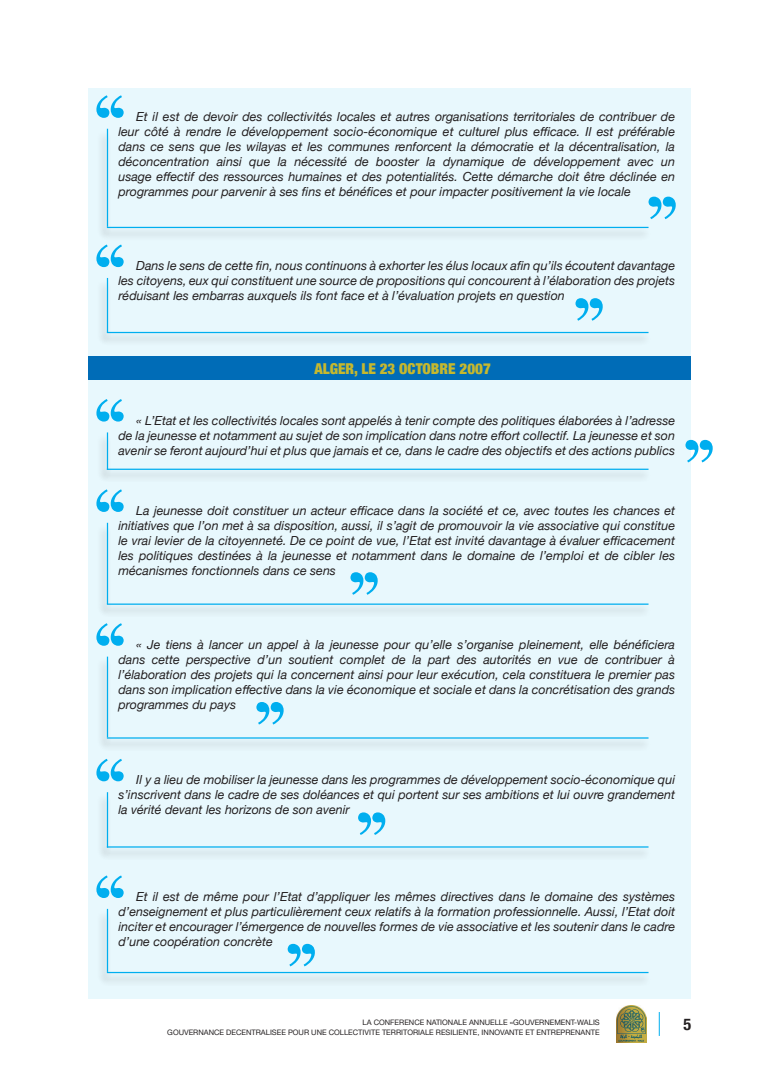
<style>
.page{position:relative;width:780px;height:1088px;background:#fff}
.page>*{position:absolute;margin:0;border:0;box-sizing:border-box;transform-origin:0 0}
.t1{font:700 condensed 16.25px "Helvetica Neue";color:#231f20}
.t2{font:900 condensed 15px "Helvetica Neue";color:#c6b82e}
.t3{font:italic 12.5px/15px "Helvetica Neue";color:#231f20;text-align:justify}
.t4{font:7.5px "Helvetica Neue";color:#231f20}
</style>
<div class="page">
<svg style="left:659px;top:1012px;width:1px;height:24px"></svg>
<img style="left:616px;top:1005px;width:30px;height:37px">
<div style="left:89px;top:89px;width:602px;height:910px;background:#e8f8fd"></div>
<svg style="left:648px;top:197px;width:27px;height:22px"></svg>
<svg style="left:575px;top:298px;width:27px;height:23px"></svg>
<svg style="left:685px;top:440px;width:27px;height:22px"></svg>
<svg style="left:350px;top:572px;width:27px;height:23px"></svg>
<svg style="left:256px;top:702px;width:27px;height:22px"></svg>
<svg style="left:358px;top:812px;width:27px;height:23px"></svg>
<svg style="left:288px;top:944px;width:27px;height:22px"></svg>
<svg style="left:96px;top:95px;width:28px;height:23px"></svg>
<svg style="left:96px;top:244px;width:28px;height:23px"></svg>
<svg style="left:96px;top:399px;width:28px;height:23px"></svg>
<svg style="left:96px;top:489px;width:28px;height:23px"></svg>
<svg style="left:96px;top:623px;width:28px;height:23px"></svg>
<svg style="left:96px;top:759px;width:28px;height:22px"></svg>
<svg style="left:96px;top:875px;width:28px;height:23px"></svg>
<div style="left:97px;top:129px;width:15px;height:110px;background:#231f20;opacity:.4"></div>
<hr style="left:107px;top:129px;width:1px;height:98px;background:#00aeef">
<div style="left:98px;top:226px;width:553px;height:15px;background:#e0eff5"></div>
<hr style="left:107px;top:227px;width:541px;height:1px;background:#00aeef">
<div style="left:97px;top:278px;width:15px;height:67px;background:#231f20;opacity:.4"></div>
<hr style="left:107px;top:278px;width:1px;height:54px;background:#00aeef">
<div style="left:97px;top:433px;width:15px;height:49px;background:#231f20;opacity:.4"></div>
<hr style="left:107px;top:432px;width:1px;height:38px;background:#00aeef">
<div style="left:97px;top:523px;width:15px;height:94px;background:#231f20;opacity:.4"></div>
<hr style="left:107px;top:523px;width:1px;height:81px;background:#00aeef">
<div style="left:97px;top:657px;width:15px;height:93px;background:#231f20;opacity:.4"></div>
<hr style="left:107px;top:657px;width:1px;height:80px;background:#00aeef">
<div style="left:97px;top:793px;width:15px;height:67px;background:#231f20;opacity:.4"></div>
<hr style="left:107px;top:792px;width:1px;height:55px;background:#00aeef">
<div style="left:97px;top:909px;width:15px;height:75px;background:#231f20;opacity:.4"></div>
<hr style="left:107px;top:909px;width:1px;height:63px;background:#00aeef">
<div style="left:98px;top:331px;width:553px;height:15px;background:#231f20;opacity:.4"></div>
<hr style="left:107px;top:332px;width:541px;height:1px;background:#00aeef">
<div style="left:98px;top:468px;width:553px;height:15px;background:#e1f0f5"></div>
<hr style="left:107px;top:469px;width:541px;height:1px;background:#00aeef">
<div style="left:98px;top:603px;width:553px;height:15px;background:#e1f0f5"></div>
<hr style="left:107px;top:603px;width:541px;height:2px;background:#00aeef">
<div style="left:98px;top:737px;width:553px;height:15px;background:#231f20;opacity:.4"></div>
<hr style="left:107px;top:737px;width:541px;height:1px;background:#00aeef">
<div style="left:98px;top:846px;width:553px;height:15px;background:#231f20;opacity:.4"></div>
<hr style="left:107px;top:846px;width:541px;height:1px;background:#00aeef">
<div style="left:98px;top:971px;width:553px;height:15px;background:#231f20;opacity:.4"></div>
<hr style="left:107px;top:972px;width:541px;height:1px;background:#00aeef">
<div style="left:89px;top:356px;width:602px;height:24px;background:#006cb7"></div>
<p class="t3" style="left:118px;top:110px;width:558px;text-align:right">Et il est de devoir des collectivités locales et autres organisations territoriales de contribuer de leur côté à rendre le développement socio-économique et culturel plus efficace. Il est préférable dans ce sens que les wilayas et les communes renforcent la démocratie et la décentralisation, la un</p>
<p class="t3" style="left:118px;top:155px;width:558px;text-align:left">déconcentration<br>usage effectif des ressources humaines et des potentialités. Cette démarche doit être déclinée en programmes pour parvenir à ses fins et bénéfices et pour impacter positivement la vie locale</p>
<p class="t3" style="left:294px;top:155px;width:54px">nécessité</p>
<p class="t3" style="left:533px;top:155px;width:88px">développement</p>
<p class="t3" style="left:217px;top:155px;width:26px">ainsi</p>
<p class="t3" style="left:278px;top:155px;width:11px">la</p>
<p class="t3" style="left:354px;top:155px;width:16px">de</p>
<p class="t3" style="left:376px;top:155px;width:44px">booster</p>
<p class="t3" style="left:426px;top:155px;width:11px">la</p>
<p class="t3" style="left:443px;top:155px;width:63px">dynamique</p>
<p class="t3" style="left:512px;top:155px;width:16px">de</p>
<p class="t3" style="left:249px;top:155px;width:23px">que</p>
<p class="t3" style="left:627px;top:155px;width:27px">avec</p>
<p class="t3" style="left:118px;top:259px;width:558px;text-indent:18px">Dans le sens de cette fin, nous continuons à exhorter les élus locaux afin qu’ils écoutent davantage les citoyens, eux qui constituent une source de propositions qui concourent ’là élaboration des projets réduisant les embarras auxquels ils font face et ’là évaluation projets en question</p>
<p class="t2" style="left:314px;top:357px;width:178px">ALGER, LE 23 OCTOBRE 2007</p>
<p class="t3" style="left:118px;top:413px;width:558px;text-indent:18px">« ’L Etat et les collectivités locales sont appelés à tenir compte des politiques élaborées ’là adresse de la jeunesse et notamment au sujet de son implication dans notre effort collectif. La jeunesse et son avenir se feront aujourd’hui et plus que jamais et ce, dans le cadre des objectifs et des actions publics</p>
<p class="t3" style="left:118px;top:504px;width:558px;text-indent:18px">La jeunesse doit constituer un acteur efficace dans la société et ce, avec toutes les chances et initiatives que ’l on met à sa disposition, aussi ’si l, agit de promouvoir la vie associative qui constitue le vrai levier de la citoyenneté. De ce point de vue ’l, Etat est invité davantage à évaluer efficacement les politiques destinées à la jeunesse et notamment dans le domaine de ’l emploi et de cibler les mécanismes fonctionnels dans ce sens</p>
<p class="t3" style="left:136px;top:638px;width:540px;text-align:right">« Je tiens à lancer un appel à la jeunesse pour qu’elle ’s organise pleinement, elle bénéficiera à</p>
<p class="t3" style="left:483px;top:653px;width:50px">autorités</p>
<p class="t3" style="left:118px;top:653px;width:558px;text-align:left">dans<br>’l élaboration des projets qui la concernent ainsi pour leur exécution, cela constituera le premier pas dans son implication effective dans la vie économique et sociale et dans la concrétisation des grands programmes du pays</p>
<p class="t3" style="left:186px;top:653px;width:66px">perspective</p>
<p class="t3" style="left:257px;top:653px;width:26px">’d un</p>
<p class="t3" style="left:289px;top:653px;width:46px">soutient</p>
<p class="t3" style="left:340px;top:653px;width:47px">complet</p>
<p class="t3" style="left:392px;top:653px;width:16px">de</p>
<p class="t3" style="left:412px;top:653px;width:11px">la</p>
<p class="t3" style="left:456px;top:653px;width:22px">des</p>
<p class="t3" style="left:584px;top:653px;width:16px">de</p>
<p class="t3" style="left:605px;top:653px;width:58px">contribuer</p>
<p class="t3" style="left:152px;top:653px;width:30px">cette</p>
<p class="t3" style="left:428px;top:653px;width:23px">part</p>
<p class="t3" style="left:538px;top:653px;width:15px">en</p>
<p class="t3" style="left:558px;top:653px;width:21px">vue</p>
<p class="t3" style="left:118px;top:773px;width:558px;text-indent:18px">ayIl lieu de mobiliser la jeunesse dans les programmes de développement socio-économique qui ’s inscrivent dans le cadre de ses doléances et qui portent sur ses ambitions et lui ouvre grandement la vérité devant les horizons de son avenir</p>
<p class="t3" style="left:118px;top:890px;width:558px;text-indent:18px">Et il est de même pour ’l Etat ’d appliquer les mêmes directives dans le domaine des systèmes ’d enseignement et plus particulièrement ceux relatifs laà formation professionnelle. Aussi ’l, Etat doit inciter et encourager ’l émergence de nouvelles formes de vie associative et les soutenir dans le cadre ’d une coopération concrète</p>
<p class="t4" style="left:362px;top:1017px;width:239px">LA CONFERENCE NATIONALE ANNUELLE «GOUVERNEMENT-WALIS</p>
<p class="t1" style="left:683px;top:1011px;width:9px">5</p>
<p class="t4" style="left:167px;top:1027px;width:434px">GOUVERNANCE DECENTRALISEE POUR UNE COLLECTIVITE TERRITORIALE RESILIENTE, INNOVANTE ET ENTREPRENANTE</p>
</div>
